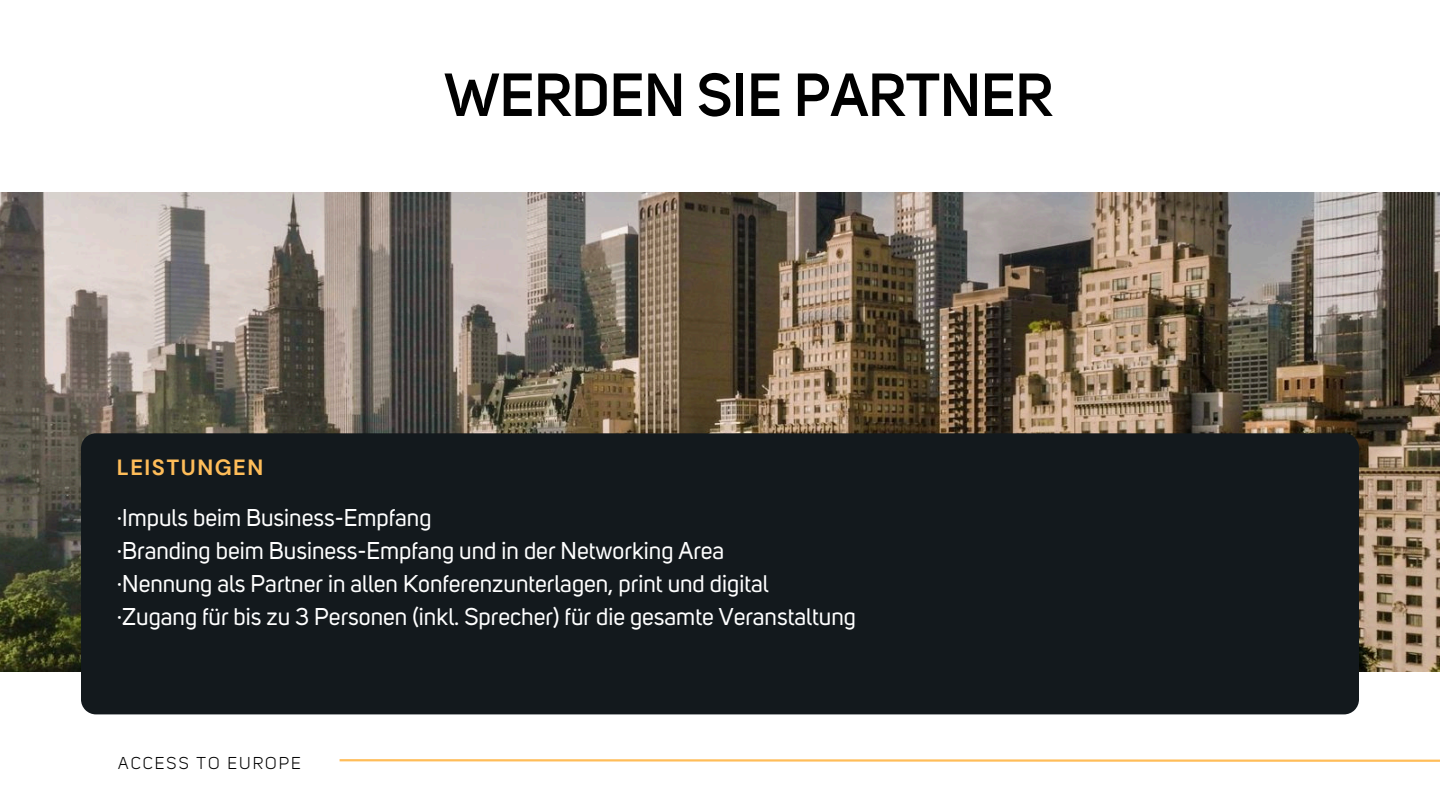
<style>
.page{position:relative;width:1440px;height:810px;background:#fff}
.page>*{position:absolute;margin:0;border:0;box-sizing:border-box;transform-origin:0 0}
.t1{font:600 60px "Uni Sans";color:#000}
.t2{font:24px/33px "Uni Sans";color:#fff}
.t3{font:700 22px "DM Sans";letter-spacing:.065em;color:#ffbd59}
.t4{font:17px "Uni Sans";letter-spacing:.12em;color:#000}
</style>
<div class="page">
<img style="left:0;top:192px;width:1440px;height:480px">
<div style="left:81px;top:433px;width:1278px;height:281px;background:#13191d"></div>
<svg style="left:339px;top:759px;width:1101px;height:3px;background:#ffcd81"></svg>
<p class="t3" style="left:117px;top:453px;width:148px">LEISTUNGEN</p>
<h2 class="t1" style="left:444px;top:59px;width:610px">WERDEN SIE PARTNER</h2>
<h1 class="t2" style="left:117px;top:504px;width:741px">·Impuls beim Business-Empfang<br>·Branding beim Business-Empfang und in der Networking Area<br>·Nennung als Partner in allen Konferenzunterlagen, print und digital<br>·Zugang für bis zu 3 Personen (inkl. Sprecher) für die gesamte Veranstaltung</h1>
<h3 class="t4" style="left:118px;top:757px;width:184px">ACCESS TO EUROPE</h3>
</div>
